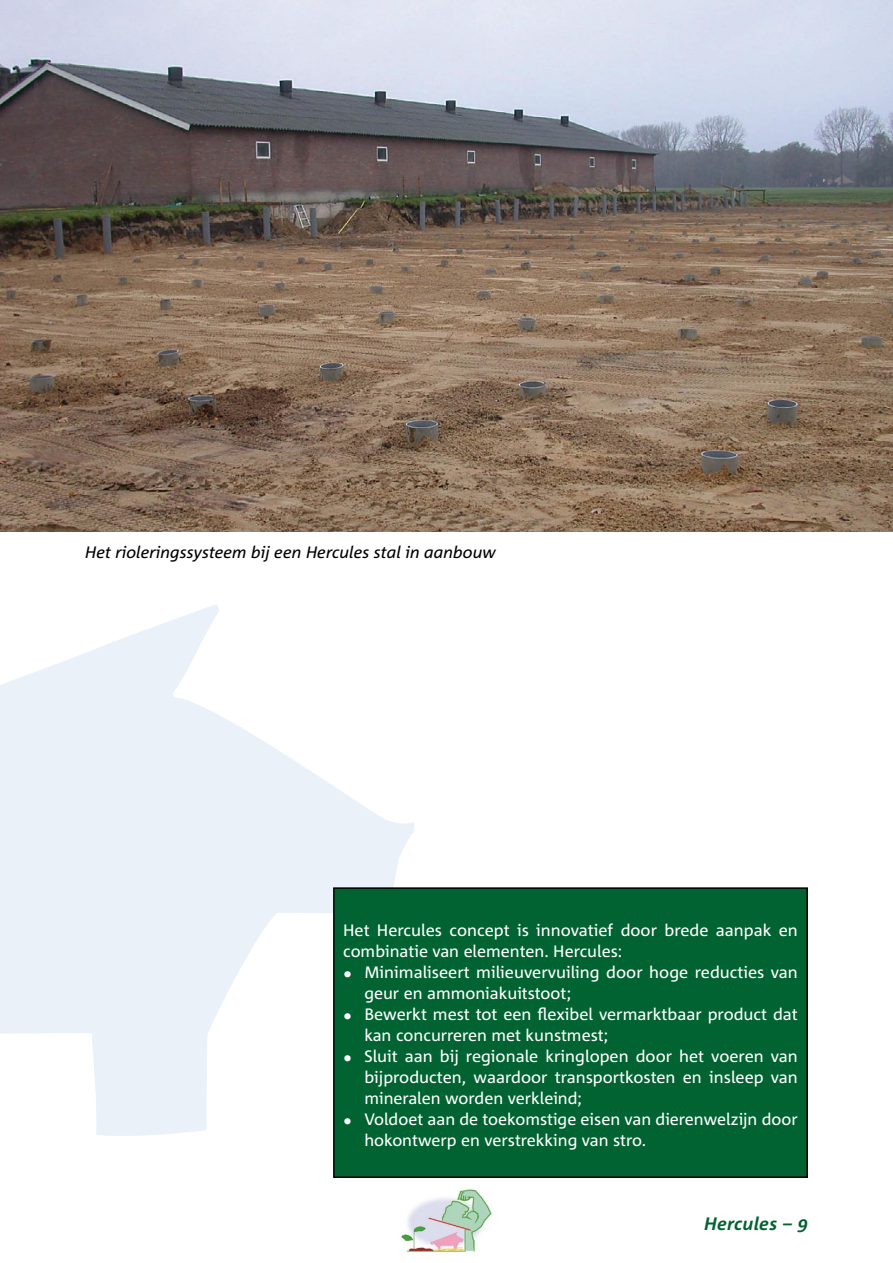
<style>
.page{position:relative;width:893px;height:1263px;background:#fff}
.page>*{position:absolute;margin:0;border:0;box-sizing:border-box;transform-origin:0 0}
.t1{font:18px "Agrofont Vet Cursief";color:#006331}
.t2{font:16.5px/21px "Agrofont Normaal";color:#fff}
.t3{font:16.5px "Agrofont Normaal Cursief";color:#000}
</style>
<div class="page">
<svg style="left:0;top:605px;width:414px;height:531px"></svg>
<img style="left:401px;top:1188px;width:91px;height:65px">
<div style="left:334px;top:888px;width:473px;height:289px;background:#006331"></div>
<div style="left:333px;top:887px;width:475px;height:291px;border:2px solid #000"></div>
<img style="left:0;top:0;width:893px;height:532px">
<p class="t3" style="left:85px;top:543px;width:412px">Het rioleringssysteem bij een Hercules stal in aanbouw</p>
<p class="t2" style="left:343px;top:920px;width:456px">Het Hercules concept is innovatief door brede aanpak en combinatie van elementen. Hercules:</p>
<p class="t2" style="left:364px;top:962px;width:435px;text-indent:-21px">• Minimaliseert milieuvervuiling door hoge reducties van geur en ammoniakuitstoot;</p>
<p class="t2" style="left:364px;top:1004px;width:435px;text-indent:-21px">• Bewerkt mest tot een flexibel vermarktbaar product dat kan concurreren met kunstmest;</p>
<p class="t2" style="left:364px;top:1046px;width:435px;text-align:justify;text-indent:-21px">• Sluit aan bij regionale kringlopen door het voeren van bijproducten, waardoor transportkosten en insleep van mineralen worden verkleind;</p>
<p class="t2" style="left:364px;top:1109px;width:435px;text-indent:-21px">• Voldoet aan de toekomstige eisen van dierenwelzijn door hokontwerp en verstrekking van stro.</p>
<p class="t1" style="left:704px;top:1214px;width:90px">Hercules –</p>
</div>
